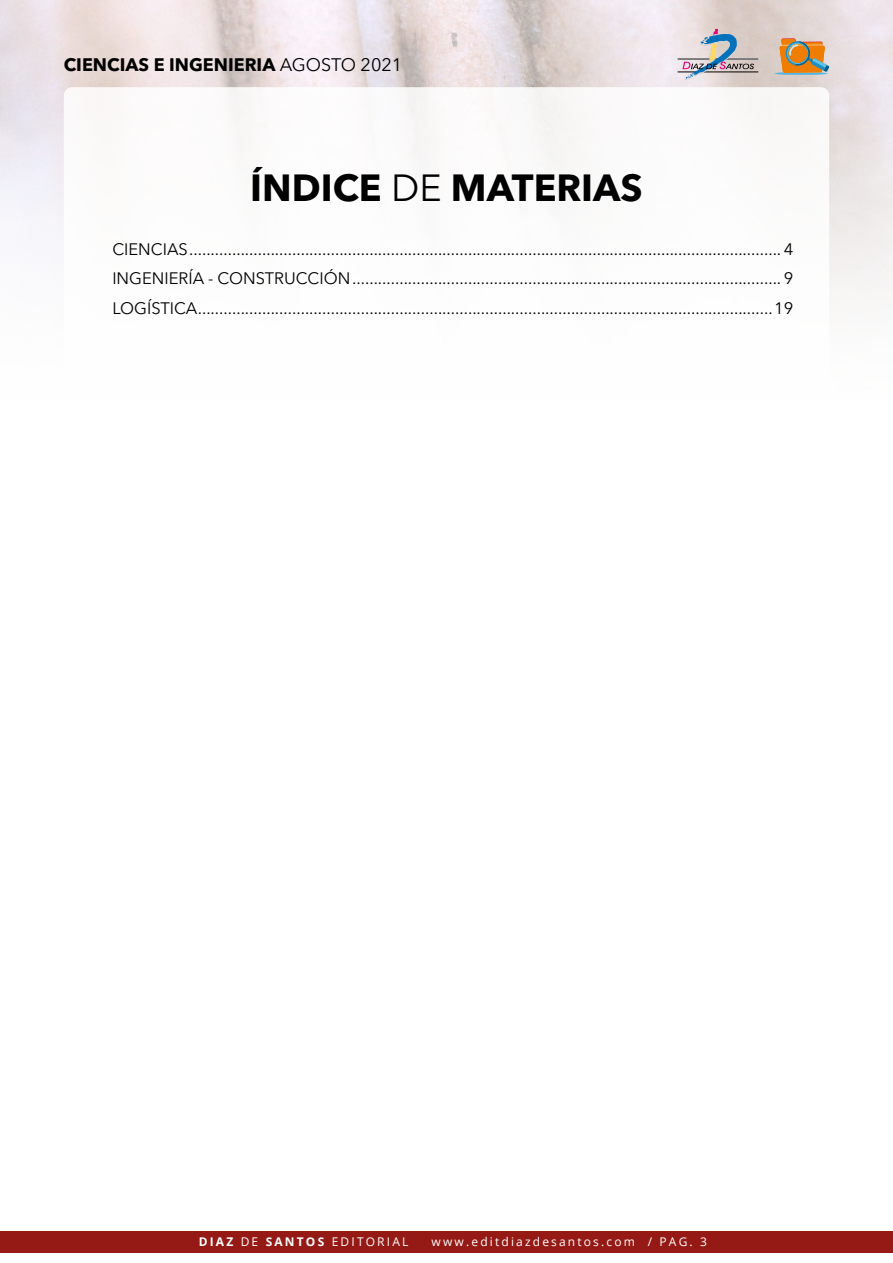
<style>
.page{position:relative;width:893px;height:1263px;background:#fff}
.page>*{position:absolute;margin:0;border:0;box-sizing:border-box;transform-origin:0 0}
.t1{font:700 37.5px "Avenir Next LT Pro";color:#000}
.t2{font:700 18px "Avenir Next LT Pro";color:#000}
.t3{font:16.5px/29.5px "Avenir Next LT Pro";color:#000;text-align:justify}
.t4{font:12px "Open Sans";letter-spacing:.18em;color:#fff}
.s1{font-weight:400}
.s2{font-weight:700}
</style>
<div class="page">
<img style="left:0;top:0;width:893px;height:298px">
<div style="left:0;top:1231px;width:893px;height:21px;background:#951a15"></div>
<svg style="left:64px;top:87px;width:765px;height:211px"></svg>
<hr style="left:678px;top:59px;width:80px;height:1px;background:#000">
<hr style="left:678px;top:72px;width:80px;height:1px;background:#000">
<svg style="left:682px;top:29px;width:72px;height:51px;background:#b8b8bf"></svg>
<svg style="left:775px;top:38px;width:54px;height:37px;background:#c39a62"></svg>
<p class="t2" style="left:64px;top:53px;width:340px">CIENCIAS E INGENIERIA <span class="s1">AGOSTO 2021</span></p>
<h1 class="t1" style="left:250px;top:164px;width:394px">ÍNDICE <span class="s1">DE</span> MATERIAS</h1>
<p class="t3" style="left:112px;top:234px;width:683px">CIENCIAS.......................................................................................................................................... 4<br>INGENIERÍA - CONSTRUCCIÓN.................................................................................................... 9<br>LOGÍSTICA......................................................................................................................................19</p>
<p class="t4" style="left:199px;top:1234px;width:211px"><span class="s2">DIAZ</span> DE <span class="s2">SANTOS</span> EDITORIAL</p>
<p class="t4" style="left:432px;top:1234px;width:277px">www.editdiazdesantos.com / PAG. 3</p>
</div>
